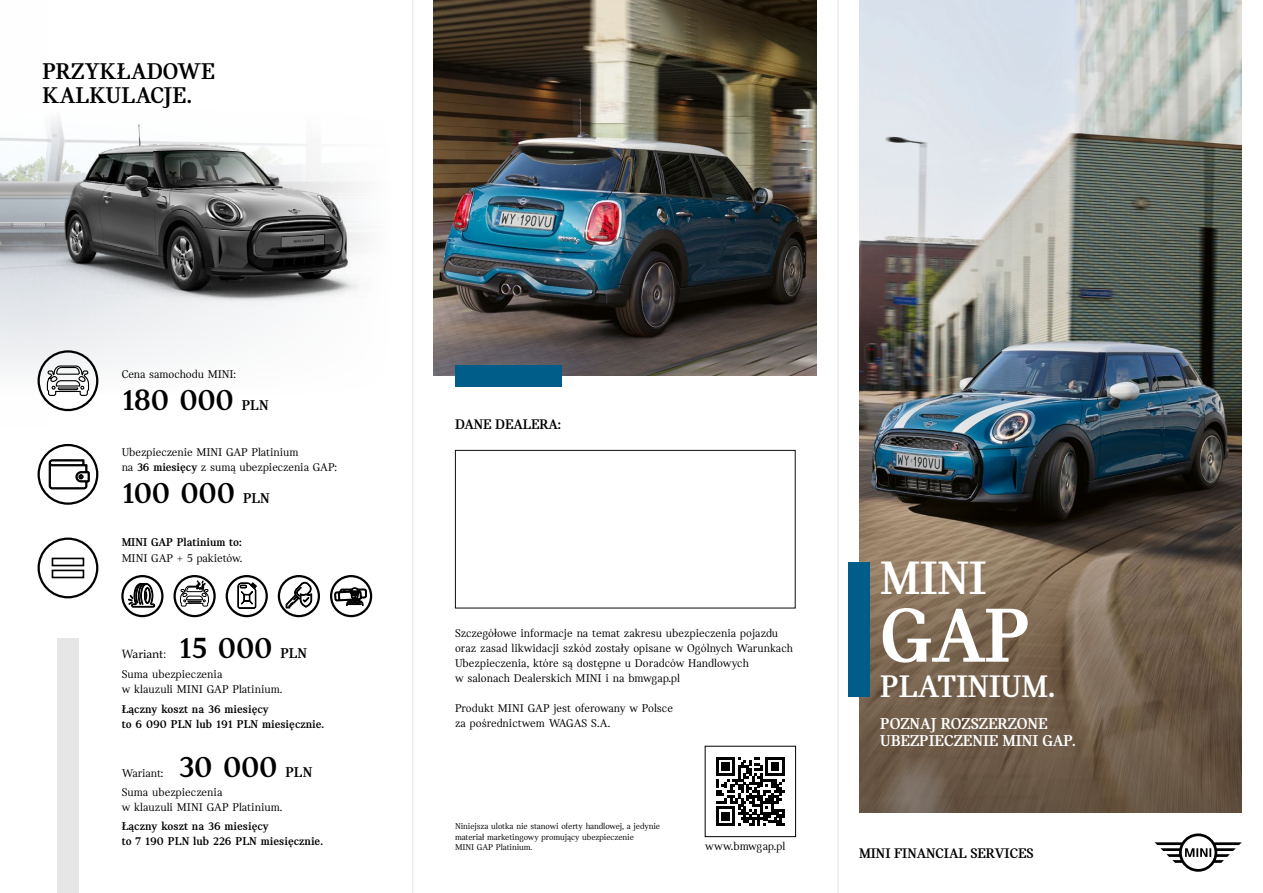
<style>
.page{position:relative;width:1263px;height:893px;background:#fff}
.page>*{position:absolute;margin:0;border:0;box-sizing:border-box;transform-origin:0 0}
.t1{font:700 81.75px "MINI Serif";color:#fff}
.t2{font:700 49.5px "MINI Serif";color:#fff}
.t3{font:700 32.85px "MINI Serif";color:#fff}
.t4{font:700 31.5px "MINI Serif";letter-spacing:-.015em;color:#000}
.t5{font:700 24px/24px "MINI Serif";letter-spacing:.02em;color:#000}
.t6{font:700 16.65px/16.6px "MINI Serif";color:#fff}
.t7{font:700 14.7px "MINI Serif";color:#000}
.t8{font:12px/15px "MINI Serif";color:#000}
.t9{font:700 12px/15px "MINI Serif";color:#000}
.t10{font:12px "BMW Group Serif";letter-spacing:-.005em;color:#000}
.t11{font:9px/10.8px "MINI Serif";letter-spacing:-.01em;color:#000}
.s1{font-size:15px}
.s2{font-weight:700}
</style>
<div class="page">
<img style="left:0;top:117px;width:246px;height:295px">
<svg style="left:1154px;top:833px;width:88px;height:39px"></svg>
<img style="left:859px;top:0;width:383px;height:508px">
<svg style="left:859px;top:508px;width:383px;height:304px;background:#705e4c"></svg>
<img style="left:434px;top:0;width:382px;height:376px">
<div style="left:455px;top:450px;width:340px;height:158px;border:1px solid #000"></div>
<svg style="left:716px;top:757px;width:69px;height:69px"></svg>
<div style="left:705px;top:746px;width:91px;height:91px;border:1px solid #000"></div>
<div style="left:848px;top:562px;width:21px;height:135px;background:#005d89"></div>
<img style="left:32px;top:119px;width:335px;height:203px">
<div style="left:38px;top:444px;width:60px;height:61px;border:2px solid #000;border-radius:50%"></div>
<div style="left:38px;top:350px;width:60px;height:61px;border:2px solid #000;border-radius:50%"></div>
<svg style="left:49px;top:459px;width:41px;height:30px"></svg>
<div style="left:38px;top:538px;width:60px;height:60px;border:2px solid #000;border-radius:50%"></div>
<svg style="left:51px;top:557px;width:34px;height:22px"></svg>
<svg style="left:128px;top:583px;width:27px;height:24px"></svg>
<div style="left:121px;top:575px;width:43px;height:42px;border:2px solid #000;border-radius:50%"></div>
<div style="left:278px;top:575px;width:42px;height:42px;border:2px solid #000;border-radius:50%"></div>
<svg style="left:286px;top:582px;width:26px;height:26px"></svg>
<div style="left:226px;top:575px;width:42px;height:42px;border:2px solid #000;border-radius:50%"></div>
<svg style="left:238px;top:582px;width:19px;height:27px"></svg>
<div style="left:173px;top:575px;width:43px;height:42px;border:2px solid #000;border-radius:50%"></div>
<div style="left:330px;top:575px;width:42px;height:42px;border:2px solid #000;border-radius:50%"></div>
<svg style="left:334px;top:588px;width:33px;height:19px"></svg>
<svg style="left:46px;top:365px;width:44px;height:32px"></svg>
<svg style="left:180px;top:581px;width:29px;height:26px"></svg>
<div style="left:57px;top:638px;width:22px;height:255px;background:#e6e6e6"></div>
<div style="left:455px;top:365px;width:106px;height:21px;background:#005d89"></div>
<hr style="left:412px;top:0;width:1px;height:893px;background:#000">
<hr style="left:838px;top:0;width:1px;height:893px;background:#000">
<h3 class="t5" style="left:43px;top:59px;width:174px">PRZYKŁADOWE<br>KALKULACJE.</h3>
<p class="t8" style="left:122px;top:367px;width:116px">Cena samochodu MINI:</p>
<h3 class="t4" style="left:122px;top:382px;width:149px">180 000 <span class="s1">PLN</span></h3>
<p class="t8" style="left:122px;top:445px;width:217px">Ubezpieczenie MINI GAP Platinium<br>na <span class="s2">36 miesięcy</span> z sumą ubezpieczenia GAP:</p>
<h3 class="t4" style="left:122px;top:475px;width:150px">100 000 <span class="s1">PLN</span></h3>
<p class="t9" style="left:122px;top:534px;width:122px">MINI GAP Platinium to:</p>
<p class="t8" style="left:122px;top:550px;width:122px">MINI GAP + 5 pakietów.</p>
<p class="t10" style="left:122px;top:645px;width:46px">Wariant:</p>
<h3 class="t4" style="left:179px;top:629px;width:130px">15 000 <span class="s1">PLN</span></h3>
<p class="t8" style="left:122px;top:667px;width:162px">Suma ubezpieczenia<br>w klauzuli MINI GAP Platinium.</p>
<p class="t9" style="left:122px;top:701px;width:204px">Łączny koszt na 36 miesięcy<br>to 6 090 PLN lub 191 PLN miesięcznie.</p>
<p class="t8" style="left:122px;top:765px;width:43px">Wariant:</p>
<h3 class="t4" style="left:179px;top:748px;width:135px">30 000 <span class="s1">PLN</span></h3>
<p class="t8" style="left:122px;top:785px;width:162px">Suma ubezpieczenia<br>w klauzuli MINI GAP Platinium.</p>
<p class="t9" style="left:122px;top:819px;width:203px">Łączny koszt na 36 miesięcy<br>to 7 190 PLN lub 226 PLN miesięcznie.</p>
<p class="t7" style="left:455px;top:416px;width:107px">DANE DEALERA:</p>
<p class="t8" style="left:455px;top:626px;width:339px">Szczegółowe informacje na temat zakresu ubezpieczenia pojazdu oraz zasad likwidacji szkód zostały opisane w Ogólnych Warunkach Ubezpieczenia, które są dostępne u Doradców Handlowych<br>w salonach Dealerskich MINI i na bmwgap.pl</p>
<p class="t8" style="left:455px;top:701px;width:219px">Produkt MINI GAP jest oferowany w Polsce za pośrednictwem WAGAS S.A.</p>
<p class="t11" style="left:455px;top:820px;width:207px">Niniejsza ulotka nie stanowi oferty handlowej, a jedynie materiał marketingowy promujący ubezpieczenie<br>MINI GAP Platinium.</p>
<p class="t8" style="left:705px;top:839px;width:82px">www.bmwgap.pl</p>
<h2 class="t2" style="left:880px;top:550px;width:108px">MINI</h2>
<h1 class="t1" style="left:880px;top:588px;width:152px">GAP</h1>
<h3 class="t3" style="left:880px;top:668px;width:176px">PLATINIUM.</h3>
<h3 class="t6" style="left:880px;top:715px;width:197px">POZNAJ ROZSZERZONE<br>UBEZPIECZENIE MINI GAP.</h3>
<p class="t7" style="left:859px;top:845px;width:176px">MINI FINANCIAL SERVICES</p>
</div>
